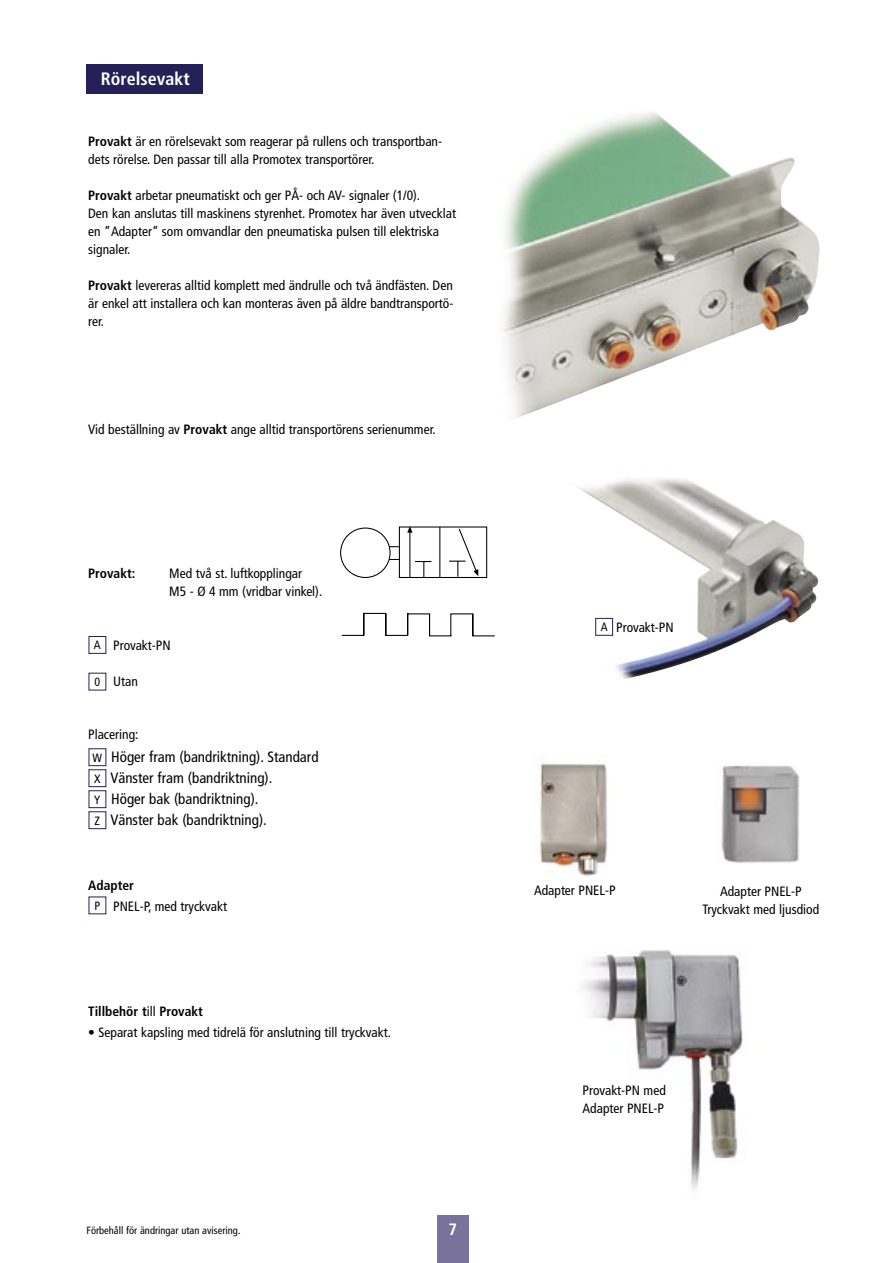
<style>
.page{position:relative;width:893px;height:1263px;background:#fff}
.page>*{position:absolute;margin:0;border:0;box-sizing:border-box;transform-origin:0 0}
.t1{font:700 condensed 18px "Frutiger";color:#fff}
.t2{font:700 condensed 16.5px "Frutiger";color:#fff}
.t3{font:condensed 15px "Frutiger";color:#000}
.t4{font:condensed 13.5px/18px "Frutiger";color:#000}
.t5{font:700 condensed 13.5px "Frutiger";color:#000}
.t6{font:condensed 12px "Frutiger";color:#000}
.t7{font:condensed 10.5px "Frutiger";color:#000}
.s1{font-weight:700}
.s2{font-weight:400}
</style>
<div class="page">
<div style="left:86px;top:64px;width:117px;height:29px;background:#252057"></div>
<div style="left:437px;top:1215px;width:32px;height:48px;background:#79739c"></div>
<img style="left:502px;top:112px;width:318px;height:307px">
<div style="left:380px;top:546px;width:28px;height:14px;border:1px solid #000"></div>
<div style="left:341px;top:528px;width:49px;height:49px;background:#fff;border-radius:50%"></div>
<div style="left:340px;top:527px;width:51px;height:51px;border:1px solid #000;border-radius:50%"></div>
<div style="left:399px;top:527px;width:88px;height:50px;background:#fff"></div>
<div style="left:399px;top:526px;width:88px;height:52px;border:1px solid #000"></div>
<hr style="left:439px;top:527px;width:1px;height:50px;background:#000">
<svg style="left:415px;top:561px;width:16px;height:16px"></svg>
<hr style="left:409px;top:532px;width:1px;height:45px;background:#000">
<svg style="left:407px;top:526px;width:5px;height:7px"></svg>
<svg style="left:449px;top:528px;width:29px;height:49px"></svg>
<svg style="left:341px;top:612px;width:154px;height:25px"></svg>
<img style="left:579px;top:478px;width:239px;height:201px">
<div style="left:89px;top:636px;width:17px;height:18px;border:1px solid #252057"></div>
<div style="left:595px;top:618px;width:18px;height:18px;border:1px solid #252057"></div>
<div style="left:89px;top:748px;width:17px;height:18px;border:1px solid #252057"></div>
<div style="left:89px;top:769px;width:17px;height:18px;border:1px solid #252057"></div>
<div style="left:89px;top:790px;width:17px;height:18px;border:1px solid #252057"></div>
<div style="left:89px;top:811px;width:17px;height:18px;border:1px solid #252057"></div>
<img style="left:539px;top:763px;width:68px;height:114px">
<img style="left:721px;top:765px;width:79px;height:98px">
<img style="left:582px;top:950px;width:161px;height:240px">
<p class="t1" style="left:101px;top:68px;width:90px">Rörelsevakt</p>
<p class="t4" style="left:88px;top:133px;width:355px"><span class="s1">Provakt</span> är en rörelsevakt som reagerar på rullens och transportban&shy;dets rörelse. Den passar till alla Promotex transportörer.</p>
<p class="t4" style="left:88px;top:187px;width:369px"><span class="s1">Provakt</span> arbetar pneumatiskt och ger PÅ- och AV- signaler (1/0).<br>Den kan anslutas till maskinens styrenhet. Promotex har även utvecklat</p>
<p class="t4" style="left:88px;top:223px;width:352px">en ”Adapter” som omvandlar den pneumatiska pulsen till elektriska</p>
<p class="t4" style="left:88px;top:241px;width:44px">signaler.</p>
<p class="t4" style="left:88px;top:277px;width:367px;text-align:justify"><span class="s1">Provakt</span> levereras alltid komplett med ändrulle och två ändfästen. Den är enkel att installera och kan monteras även på äldre bandtransportö&shy;rer.</p>
<p class="t4" style="left:88px;top:421px;width:349px">Vid beställning av <span class="s1">Provakt</span> ange alltid transportörens serienummer.</p>
<p class="t5" style="left:88px;top:565px;width:49px">Provakt:</p>
<p class="t4" style="left:169px;top:565px;width:134px">Med två st. luftkopplingar</p>
<p class="t4" style="left:169px;top:583px;width:155px">M5 - Ø 4 mm (vridbar vinkel).</p>
<p class="t6" style="left:94px;top:638px;width:8px">A</p>
<p class="t6" style="left:95px;top:675px;width:7px">0</p>
<p class="t4" style="left:113px;top:637px;width:59px">Provakt-PN</p>
<p class="t4" style="left:113px;top:673px;width:26px">Utan</p>
<p class="t4" style="left:88px;top:726px;width:52px">Placering:</p>
<p class="t6" style="left:93px;top:750px;width:11px">W</p>
<p class="t6" style="left:94px;top:771px;width:8px">X</p>
<p class="t6" style="left:94px;top:792px;width:8px">Y</p>
<p class="t6" style="left:95px;top:813px;width:7px">Z</p>
<p class="t3" style="left:111px;top:748px;width:209px">Höger fram (bandriktning). Standard</p>
<p class="t3" style="left:110px;top:769px;width:164px">Vänster fram (bandriktning).</p>
<p class="t3" style="left:111px;top:790px;width:149px">Höger bak (bandriktning).</p>
<p class="t3" style="left:110px;top:811px;width:158px">Vänster bak (bandriktning).</p>
<p class="t5" style="left:88px;top:877px;width:47px">Adapter</p>
<p class="t4" style="left:113px;top:898px;width:115px">PNEL-P, med tryckvakt</p>
<p class="t6" style="left:95px;top:899px;width:7px">P</p>
<p class="t5" style="left:88px;top:1003px;width:116px">Tillbehör t<span class="s2">ill</span> Provakt</p>
<p class="t4" style="left:88px;top:1024px;width:304px">• Separat kapsling med tidrelä för anslutning till tryckvakt.</p>
<p class="t7" style="left:87px;top:1224px;width:155px">Förbehåll för ändringar utan avisering.</p>
<p class="t2" style="left:449px;top:1219px;width:10px">7</p>
<p class="t6" style="left:601px;top:620px;width:8px">A</p>
<p class="t4" style="left:616px;top:618px;width:59px">Provakt-PN</p>
<p class="t4" style="left:534px;top:881px;width:83px">Adapter PNEL-P</p>
<p class="t4" style="left:720px;top:882px;width:83px">Adapter PNEL-P</p>
<p class="t4" style="left:702px;top:900px;width:118px">Tryckvakt med ljusdiod</p>
<p class="t4" style="left:583px;top:1081px;width:85px">Provakt-PN med</p>
<p class="t4" style="left:583px;top:1099px;width:83px">Adapter PNEL-P</p>
</div>
